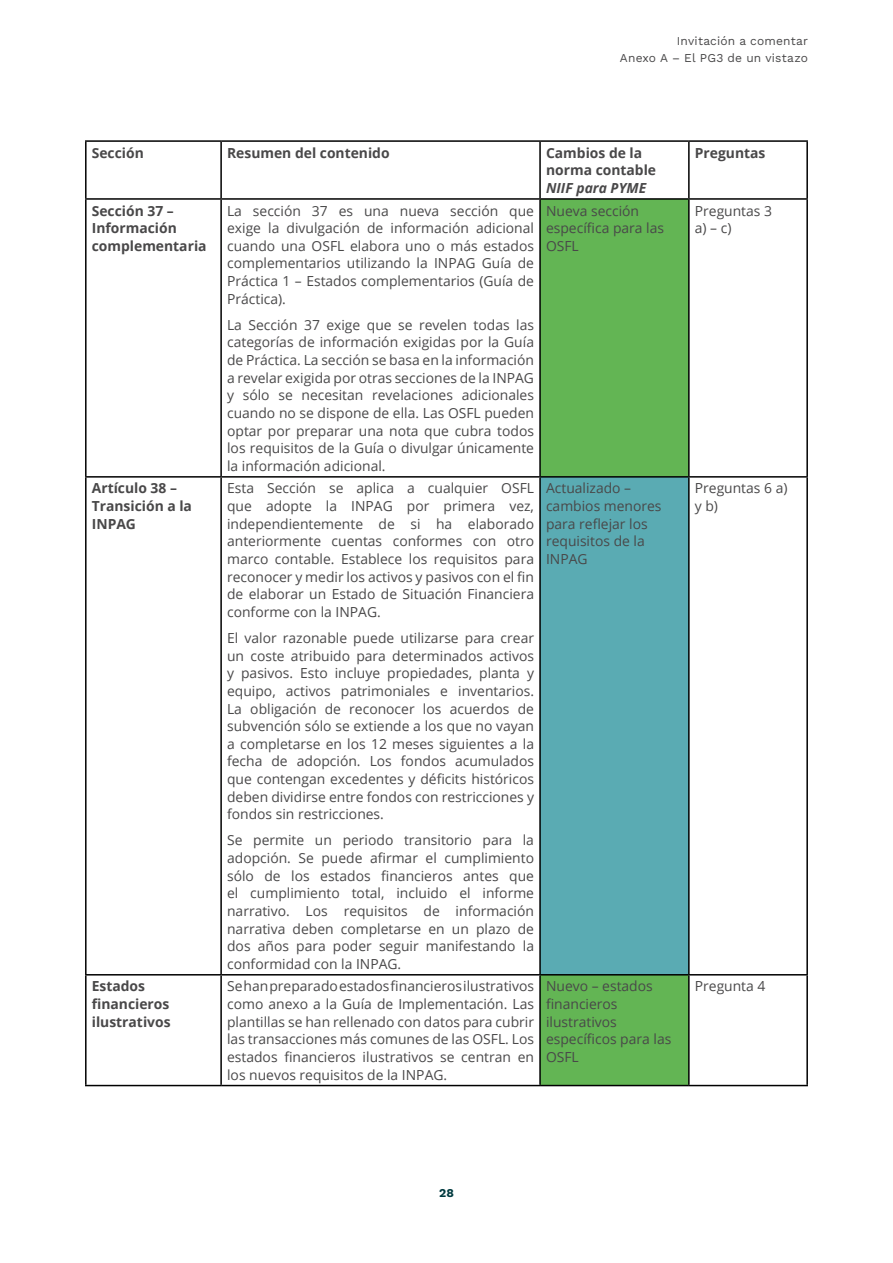
<style>
.page{position:relative;width:893px;height:1263px;background:#fff}
.page>*{position:absolute;margin:0;border:0;box-sizing:border-box;transform-origin:0 0}
.Normal_no_ident{font:13.8px/17.7px "Open Sans";color:#494849;text-align:justify}
.Normal_no_ident_left_aligned{font:13.8px/17.7px "Open Sans";color:#494849}
.Normal_no_ident_left_aligned-2{font:700 13.8px/17.7px "Open Sans";color:#494849}
.Normal_no_ident-2{font:700 13.8px "Open Sans";color:#494849}
.t1{font:12px/16.5px "Work Sans";letter-spacing:.015em;color:#494849;text-align:right}
.t2{font:12px "Work Sans";color:#003a3f}
.s1{font-style:italic}
</style>
<div class="page">
<div style="left:541px;top:200px;width:147px;height:885px;background:#63b554"></div>
<div style="left:540px;top:477px;width:149px;height:498px;background:#5aabb3"></div>
<hr style="left:85px;top:140px;width:136px;height:2px;background:#000">
<hr style="left:85px;top:142px;width:2px;height:56px;background:#000">
<hr style="left:221px;top:140px;width:319px;height:2px;background:#000">
<hr style="left:220px;top:142px;width:2px;height:56px;background:#000">
<hr style="left:540px;top:140px;width:149px;height:2px;background:#000">
<hr style="left:539px;top:142px;width:2px;height:56px;background:#000">
<hr style="left:689px;top:140px;width:119px;height:2px;background:#000">
<hr style="left:688px;top:142px;width:2px;height:56px;background:#000">
<hr style="left:806px;top:142px;width:2px;height:56px;background:#000">
<hr style="left:85px;top:198px;width:136px;height:2px;background:#000">
<hr style="left:85px;top:200px;width:2px;height:276px;background:#000">
<hr style="left:221px;top:198px;width:319px;height:2px;background:#000">
<hr style="left:220px;top:200px;width:2px;height:276px;background:#000">
<hr style="left:540px;top:198px;width:149px;height:2px;background:#000">
<hr style="left:539px;top:200px;width:2px;height:276px;background:#000">
<hr style="left:689px;top:198px;width:119px;height:2px;background:#000">
<hr style="left:688px;top:200px;width:2px;height:276px;background:#000">
<hr style="left:806px;top:200px;width:2px;height:276px;background:#000">
<hr style="left:85px;top:476px;width:136px;height:2px;background:#000">
<hr style="left:85px;top:478px;width:2px;height:496px;background:#000">
<hr style="left:221px;top:476px;width:319px;height:2px;background:#000">
<hr style="left:220px;top:478px;width:2px;height:496px;background:#000">
<hr style="left:540px;top:476px;width:149px;height:2px;background:#000">
<hr style="left:539px;top:478px;width:2px;height:496px;background:#000">
<hr style="left:689px;top:476px;width:119px;height:2px;background:#000">
<hr style="left:688px;top:478px;width:2px;height:496px;background:#000">
<hr style="left:806px;top:478px;width:2px;height:496px;background:#000">
<hr style="left:85px;top:974px;width:136px;height:1px;background:#000">
<hr style="left:85px;top:975px;width:2px;height:110px;background:#000">
<hr style="left:221px;top:974px;width:319px;height:1px;background:#000">
<hr style="left:220px;top:975px;width:2px;height:110px;background:#000">
<hr style="left:540px;top:974px;width:149px;height:1px;background:#000">
<hr style="left:539px;top:975px;width:2px;height:110px;background:#000">
<hr style="left:689px;top:974px;width:119px;height:1px;background:#000">
<hr style="left:688px;top:975px;width:2px;height:110px;background:#000">
<hr style="left:806px;top:975px;width:2px;height:110px;background:#000">
<hr style="left:85px;top:1085px;width:136px;height:1px;background:#000">
<hr style="left:221px;top:1085px;width:319px;height:1px;background:#000">
<hr style="left:540px;top:1085px;width:149px;height:1px;background:#000">
<hr style="left:689px;top:1085px;width:119px;height:1px;background:#000">
<p class="t1" style="left:620px;top:32px;width:190px">Invitación a comentar<br>Anexo A – El PG3 de un vistazo</p>
<p class="Normal_no_ident_left_aligned-2" style="left:92px;top:143px;width:54px">Sección</p>
<p class="Normal_no_ident-2" style="left:227px;top:143px;width:164px">Resumen del contenido</p>
<p class="Normal_no_ident_left_aligned-2" style="left:546px;top:143px;width:112px">Cambios de la norma contable<br><span class="s1">NIIF para PYME</span></p>
<p class="Normal_no_ident_left_aligned-2" style="left:695px;top:143px;width:72px">Preguntas</p>
<p class="Normal_no_ident_left_aligned-2" style="left:92px;top:201px;width:116px">Sección 37 –<br>Información complementaria</p>
<p class="Normal_no_ident" style="left:227px;top:201px;width:308px">La sección 37 es una nueva sección que exige la divulgación de información adicional cuando una OSFL elabora uno o más estados complementarios utilizando la INPAG Guía de Práctica 1 – Estados complementarios (Guía de Práctica).</p>
<p class="Normal_no_ident" style="left:227px;top:316px;width:308px">La Sección 37 exige que se revelen todas las categorías de información exigidas por la Guía de Práctica. La sección se basa en la información a revelar exigida por otras secciones de la INPAG y sólo se necesitan revelaciones adicionales cuando no se dispone de ella. Las OSFL pueden optar por preparar una nota que cubra todos los requisitos de la Guía o divulgar únicamente la información adicional.</p>
<p class="Normal_no_ident_left_aligned" style="left:546px;top:201px;width:119px">Nueva sección específica para las<br>OSFL</p>
<p class="Normal_no_ident_left_aligned" style="left:695px;top:201px;width:79px">Preguntas 3 a) – c)</p>
<p class="Normal_no_ident_left_aligned-2" style="left:92px;top:479px;width:102px">Artículo 38 –<br>Transición a la<br>INPAG</p>
<p class="Normal_no_ident" style="left:227px;top:479px;width:308px">Esta Sección se aplica a cualquier OSFL que adopte la INPAG por primera vez, independientemente de si ha elaborado anteriormente cuentas conformes con otro marco contable. Establece los requisitos para reconocer y medir los activos y pasivos con el fin de elaborar un Estado de Situación Financiera conforme con la INPAG.</p>
<p class="Normal_no_ident" style="left:227px;top:629px;width:308px">El valor razonable puede utilizarse para crear un coste atribuido para determinados activos y pasivos. Esto incluye propiedades, planta y equipo, activos patrimoniales e inventarios.<br>La obligación de reconocer los acuerdos de subvención sólo se extiende a los que no vayan a completarse en los 12 meses siguientes a la fecha de adopción. Los fondos acumulados que contengan excedentes y déficits históricos deben dividirse entre fondos con restricciones y fondos sin restricciones.</p>
<p class="Normal_no_ident" style="left:227px;top:831px;width:308px">Se permite un periodo transitorio para la adopción. Se puede afirmar el cumplimiento sólo de los estados financieros antes que el cumplimiento total, incluido el informe narrativo. Los requisitos de información narrativa deben completarse en un plazo de dos años para poder seguir manifestando la conformidad con la INPAG.</p>
<p class="Normal_no_ident_left_aligned" style="left:546px;top:479px;width:117px">Actualizado – cambios menores para reflejar los requisitos de la<br>INPAG</p>
<p class="Normal_no_ident_left_aligned" style="left:695px;top:479px;width:94px">Preguntas 6 a) y b)</p>
<p class="Normal_no_ident_left_aligned-2" style="left:92px;top:977px;width:80px">Estados financieros ilustrativos</p>
<p class="Normal_no_ident" style="left:227px;top:977px;width:308px">Se han preparado estados financieros ilustrativos como anexo a la Guía de Implementación. Las plantillas se han rellenado con datos para cubrir las transacciones más comunes de las OSFL. Los estados financieros ilustrativos se centran en los nuevos requisitos de la INPAG.</p>
<p class="Normal_no_ident_left_aligned" style="left:546px;top:977px;width:127px">Nuevo – estados financieros ilustrativos específicos para las<br>OSFL</p>
<p class="Normal_no_ident_left_aligned" style="left:695px;top:977px;width:72px">Pregunta 4</p>
<p class="t2" style="left:439px;top:1184px;width:16px">28</p>
</div>
